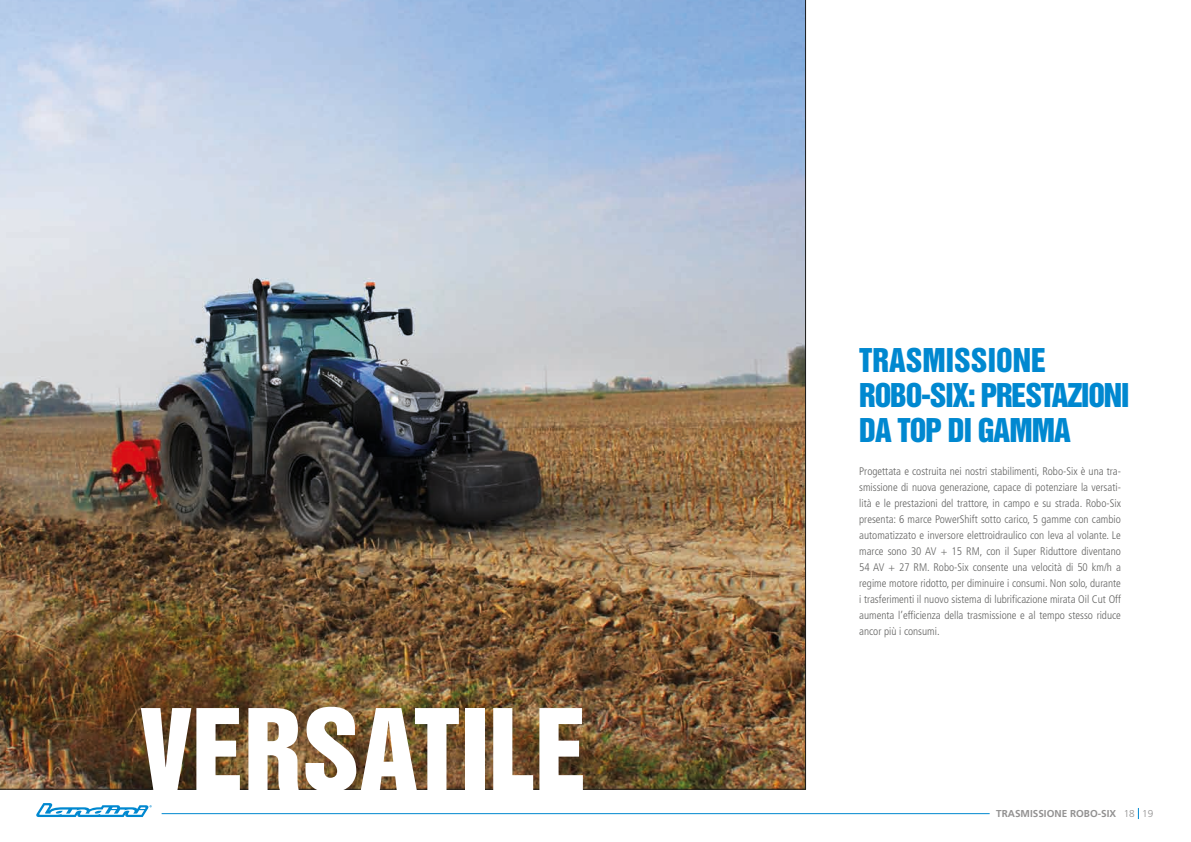
<style>
.page{position:relative;width:1191px;height:842px;background:#fff}
.page>*{position:absolute;margin:0;border:0;box-sizing:border-box;transform-origin:0 0}
.t1{font:104px "Helvetica Inserat";color:#fff}
.t2{font:30px/35px "Helvetica Inserat";letter-spacing:-.03em;color:#0088d0}
.t3{font:300 condensed 11px/16px "Frutiger LT Std";color:#646463;text-align:justify}
.t4{font:700 10px "Frutiger LT Std";color:#939292}
.s1{font-weight:300}
</style>
<div class="page">
<img style="left:0;top:0;width:805px;height:789px">
<svg style="left:36px;top:803px;width:116px;height:14px"></svg>
<hr style="left:162px;top:813px;width:827px;height:1px;background:#0088d0">
<h1 class="t1" style="left:140px;top:688px;width:448px">VERSATILE</h1>
<h2 class="t2" style="left:859px;top:344px;width:272px">TRASMISSIONE<br>ROBO-SIX: PRESTAZIONI<br>DA TOP DI GAMMA</h2>
<p class="t3" style="left:859px;top:463px;width:263px">Progettata e costruita nei nostri stabilimenti, Robo-Six è una tra&shy;smissione di nuova generazione, capace di potenziare la versati&shy;lità e le prestazioni del trattore, in campo e su strada. Robo-Six presenta: 6 marce PowerShift sotto carico, 5 gamme con cambio automatizzato e inversore elettroidraulico con leva al volante. Le marce sono 30 AV + 15 RM, con il Super Riduttore diventano 54 AV + 27 RM. Robo-Six consente una velocità di 50 km/h a regime motore ridotto, per diminuire i consumi. Non solo, durante i trasferimenti il nuovo sistema di lubrificazione mirata Oil Cut Off aumenta l’efficienza della trasmissione e al tempo stesso riduce ancor più i consumi.</p>
<p class="t4" style="left:996px;top:807px;width:159px">TRASMISSIONE ROBO-SIX <span class="s1">18 19</span></p>
</div>
